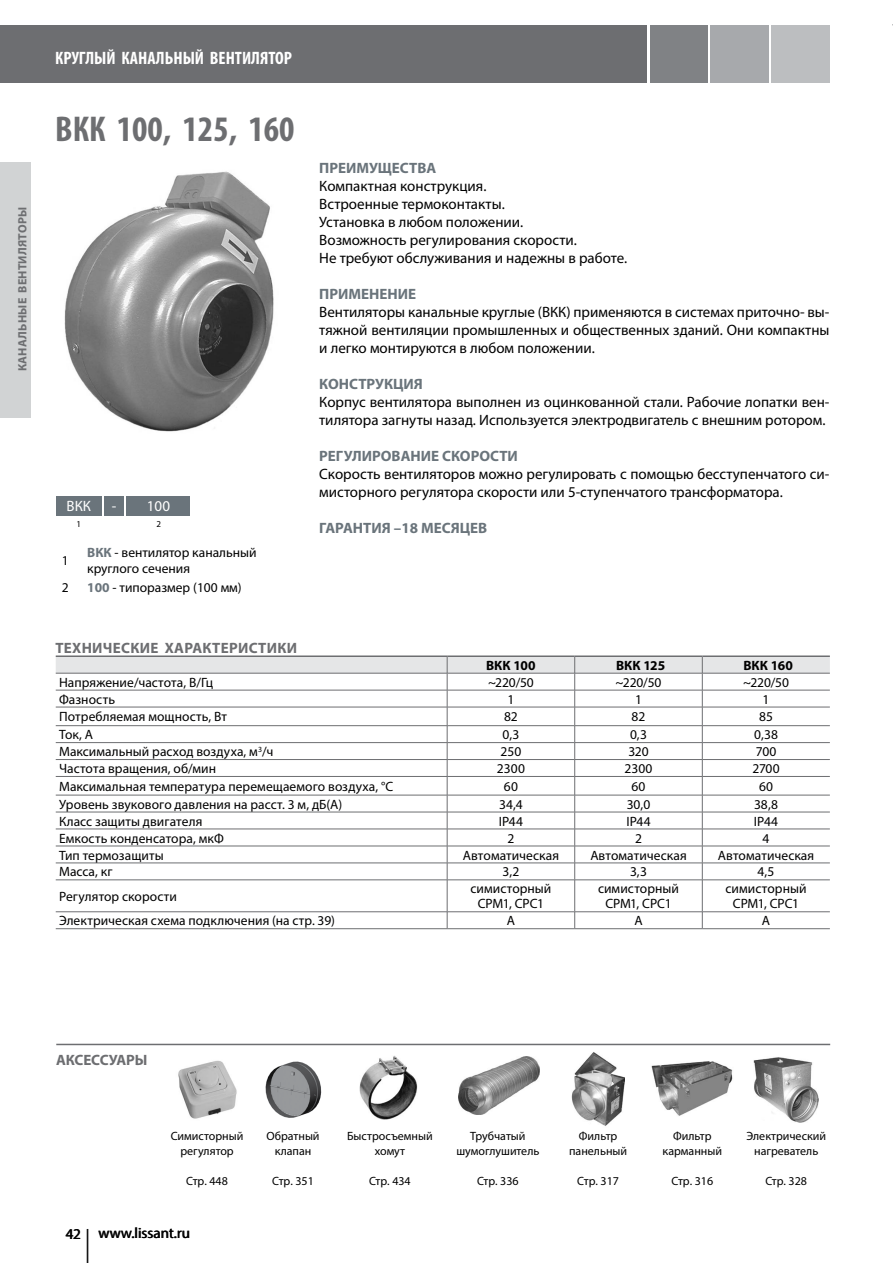
<style>
.page{position:relative;width:893px;height:1263px;background:#fff}
.page>*{position:absolute;margin:0;border:0;box-sizing:border-box;transform-origin:0 0}
.t1{font:700 condensed 36px "Myriad Pro";color:#6d6e71}
.t2{font:700 condensed 18px "Myriad Pro";color:#fff}
.t3{font:15px/18px "Myriad Pro";color:#000}
.t4{font:700 15px "Myriad Pro";letter-spacing:.02em;color:#6d6e71}
.t5{font:700 15px "Myriad Pro";color:#6a747b}
.t6{font:700 15px "Myriad Pro";letter-spacing:-.01em;color:#6d6e71}
.t7{font:15px "Myriad Pro";color:#fff}
.t8{font:13.5px/15px "Myriad Pro";letter-spacing:.005em;color:#000;text-align:center}
.t9{font:700 13.5px "Myriad Pro";letter-spacing:.005em;color:#000}
.t10{font:12px/15px "Myriad Pro";color:#000;text-align:center}
.t11{font:700 12px "Myriad Pro";letter-spacing:.02em;color:#6d6e71}
.t12{font:9px "Myriad Pro";color:#000}
.s1{font-weight:700;color:#6a747b}
</style>
<div class="page">
<div style="left:0;top:162px;width:30px;height:255px;background:#d1d3d4"></div>
<hr style="left:87px;top:1229px;width:1px;height:34px;background:#000">
<div style="left:0;top:26px;width:647px;height:57px;background:#6d6e71"></div>
<div style="left:650px;top:26px;width:58px;height:57px;background:#808285"></div>
<div style="left:711px;top:26px;width:58px;height:57px;background:#a7a9ac"></div>
<div style="left:772px;top:26px;width:57px;height:57px;background:#bcbec0"></div>
<hr style="left:56px;top:1044px;width:774px;height:1px;background:#6d6e71">
<img style="left:64px;top:171px;width:210px;height:261px">
<hr style="left:56px;top:655px;width:391px;height:2px;background:#6d6e71">
<hr style="left:447px;top:655px;width:128px;height:2px;background:#6d6e71">
<hr style="left:575px;top:655px;width:127px;height:2px;background:#6d6e71">
<hr style="left:702px;top:655px;width:128px;height:2px;background:#6d6e71">
<svg style="left:56px;top:656px;width:774px;height:223px"></svg>
<hr style="left:702px;top:863px;width:128px;height:1px;background:#6d6e71">
<hr style="left:56px;top:879px;width:391px;height:1px;background:#6d6e71">
<hr style="left:447px;top:880px;width:1px;height:31px;background:#6d6e71">
<hr style="left:447px;top:879px;width:128px;height:1px;background:#6d6e71">
<hr style="left:574px;top:880px;width:1px;height:31px;background:#6d6e71">
<hr style="left:575px;top:879px;width:127px;height:1px;background:#6d6e71">
<hr style="left:702px;top:880px;width:1px;height:31px;background:#6d6e71">
<hr style="left:702px;top:879px;width:128px;height:1px;background:#6d6e71">
<hr style="left:56px;top:911px;width:391px;height:1px;background:#6d6e71">
<hr style="left:56px;top:928px;width:391px;height:1px;background:#6d6e71">
<svg style="left:447px;top:912px;width:1px;height:16px"></svg>
<hr style="left:447px;top:911px;width:128px;height:1px;background:#6d6e71">
<hr style="left:447px;top:928px;width:128px;height:1px;background:#6d6e71">
<svg style="left:574px;top:912px;width:1px;height:16px"></svg>
<hr style="left:575px;top:911px;width:127px;height:1px;background:#6d6e71">
<hr style="left:575px;top:928px;width:127px;height:1px;background:#6d6e71">
<svg style="left:702px;top:912px;width:1px;height:16px"></svg>
<hr style="left:702px;top:911px;width:128px;height:1px;background:#6d6e71">
<hr style="left:702px;top:928px;width:128px;height:1px;background:#6d6e71">
<div style="left:127px;top:496px;width:63px;height:19px;background:#6a747b"></div>
<div style="left:56px;top:496px;width:45px;height:19px;background:#6a747b"></div>
<div style="left:105px;top:496px;width:19px;height:19px;background:#6a747b"></div>
<img style="left:178px;top:1060px;width:59px;height:59px">
<img style="left:459px;top:1057px;width:81px;height:58px">
<img style="left:571px;top:1052px;width:54px;height:74px">
<img style="left:651px;top:1061px;width:82px;height:55px">
<img style="left:754px;top:1057px;width:65px;height:65px">
<img style="left:360px;top:1055px;width:58px;height:64px">
<img style="left:265px;top:1061px;width:56px;height:57px">
<p class="t11" style="left:15px;top:371px;width:166px;rotate:-90deg">КАНАЛЬНЫЕ ВЕНТИЛЯТОРЫ</p>
<p class="t2" style="left:55px;top:47px;width:238px">КРУГЛЫЙ КАНАЛЬНЫЙ ВЕНТИЛЯТОР</p>
<p class="t1" style="left:55px;top:106px;width:241px">ВКК 100, 125, 160</p>
<p class="t7" style="left:67px;top:497px;width:26px">ВКК</p>
<p class="t7" style="left:112px;top:497px;width:6px">-</p>
<p class="t12" style="left:77px;top:518px;width:6px">1</p>
<p class="t7" style="left:147px;top:497px;width:25px">100</p>
<p class="t12" style="left:156px;top:518px;width:6px">2</p>
<p class="t8" style="left:62px;top:553px;width:8px">1</p>
<p class="t8" style="left:87px;top:544px;width:171px;line-height:16.2px;text-align:left"><span class="s1">ВКК</span> - вентилятор канальный круглого сечения</p>
<p class="t8" style="left:62px;top:579px;width:8px">2</p>
<p class="t8" style="left:87px;top:579px;width:156px"><span class="s1">100</span> - типоразмер (100 мм)</p>
<p class="t4" style="left:55px;top:638px;width:243px">ТЕХНИЧЕСКИЕ ХАРАКТЕРИСТИКИ</p>
<p class="t3" style="left:319px;top:159px;width:310px"><span class="s1">ПРЕИМУЩЕСТВА<br></span>Компактная конструкция.<br>Встроенные термоконтакты.<br>Установка в любом положении.<br>Возможность регулирования скорости.<br>Не требуют обслуживания и надежны в работе.</p>
<p class="t3" style="left:319px;top:285px;width:512px"><span class="s1">ПРИМЕНЕНИЕ<br></span>Вентиляторы канальные круглые (ВКК) применяются в системах приточно- вы&shy;тяжной вентиляции промышленных и общественных зданий. Они компактны и легко монтируются в любом положении.</p>
<p class="t3" style="left:319px;top:375px;width:512px"><span class="s1">КОНСТРУКЦИЯ<br></span>Корпус вентилятора выполнен из оцинкованной стали. Рабочие лопатки вен&shy;тилятора загнуты назад. Используется электродвигатель с внешним ротором.</p>
<p class="t3" style="left:319px;top:447px;width:512px"><span class="s1">РЕГУЛИРОВАНИЕ СКОРОСТИ<br></span>Скорость вентиляторов можно регулировать с помощью бесступенчатого си&shy;мисторного регулятора скорости или 5-ступенчатого трансформатора.</p>
<p class="t5" style="left:319px;top:518px;width:170px">ГАРАНТИЯ –18 МЕСЯЦЕВ</p>
<p class="t9" style="left:486px;top:656px;width:51px">ВКК 100</p>
<p class="t9" style="left:616px;top:656px;width:51px">ВКК 125</p>
<p class="t9" style="left:743px;top:656px;width:51px">ВКК 160</p>
<p class="t8" style="left:59px;top:674px;width:156px">Напряжение/частота, В/Гц</p>
<p class="t8" style="left:488px;top:674px;width:47px">~220/50</p>
<p class="t8" style="left:616px;top:674px;width:47px">~220/50</p>
<p class="t8" style="left:743px;top:674px;width:47px">~220/50</p>
<p class="t8" style="left:59px;top:691px;width:57px">Фазность</p>
<p class="t8" style="left:507px;top:691px;width:8px">1</p>
<p class="t8" style="left:635px;top:691px;width:8px">1</p>
<p class="t8" style="left:763px;top:691px;width:8px">1</p>
<p class="t8" style="left:59px;top:709px;width:170px">Потребляемая мощность, Вт</p>
<p class="t8" style="left:504px;top:709px;width:15px">82</p>
<p class="t8" style="left:632px;top:709px;width:15px">82</p>
<p class="t8" style="left:759px;top:709px;width:15px">85</p>
<p class="t8" style="left:59px;top:727px;width:36px">Ток, А</p>
<p class="t8" style="left:502px;top:727px;width:18px">0,3</p>
<p class="t8" style="left:630px;top:727px;width:18px">0,3</p>
<p class="t8" style="left:754px;top:727px;width:25px">0,38</p>
<p class="t8" style="left:59px;top:744px;width:216px">Максимальный расход воздуха, м<sup>3</sup>/ч</p>
<p class="t8" style="left:501px;top:744px;width:22px">250</p>
<p class="t8" style="left:628px;top:744px;width:22px">320</p>
<p class="t8" style="left:756px;top:744px;width:22px">700</p>
<p class="t8" style="left:59px;top:761px;width:158px">Частота вращения, об/мин</p>
<p class="t8" style="left:497px;top:761px;width:29px">2300</p>
<p class="t8" style="left:624px;top:761px;width:29px">2300</p>
<p class="t8" style="left:752px;top:761px;width:29px">2700</p>
<p class="t8" style="left:59px;top:779px;width:336px">Максимальная температура перемещаемого воздуха, °С</p>
<p class="t8" style="left:504px;top:779px;width:15px">60</p>
<p class="t8" style="left:631px;top:779px;width:15px">60</p>
<p class="t8" style="left:759px;top:779px;width:15px">60</p>
<p class="t8" style="left:59px;top:796px;width:285px">Уровень звукового давления на расст. 3 м, дБ(А)</p>
<p class="t8" style="left:499px;top:796px;width:25px">34,4</p>
<p class="t8" style="left:627px;top:796px;width:25px">30,0</p>
<p class="t8" style="left:754px;top:796px;width:25px">38,8</p>
<p class="t8" style="left:59px;top:813px;width:145px">Класс защиты двигателя</p>
<p class="t8" style="left:499px;top:813px;width:26px">IP44</p>
<p class="t8" style="left:626px;top:813px;width:26px">IP44</p>
<p class="t8" style="left:754px;top:813px;width:26px">IP44</p>
<p class="t8" style="left:59px;top:830px;width:166px">Емкость конденсатора, мкФ</p>
<p class="t8" style="left:507px;top:830px;width:8px">2</p>
<p class="t8" style="left:635px;top:830px;width:8px">2</p>
<p class="t8" style="left:763px;top:830px;width:8px">4</p>
<p class="t8" style="left:59px;top:847px;width:106px">Тип термозащиты</p>
<p class="t8" style="left:463px;top:847px;width:98px">Автоматическая</p>
<p class="t8" style="left:590px;top:847px;width:98px">Автоматическая</p>
<p class="t8" style="left:718px;top:847px;width:98px">Автоматическая</p>
<p class="t8" style="left:59px;top:864px;width:55px">Масса, кг</p>
<p class="t8" style="left:502px;top:864px;width:18px">3,2</p>
<p class="t8" style="left:630px;top:864px;width:18px">3,3</p>
<p class="t8" style="left:758px;top:864px;width:18px">4,5</p>
<p class="t8" style="left:59px;top:889px;width:119px">Регулятор скорости</p>
<p class="t8" style="left:470px;top:881px;width:82px">симисторный<br>СРМ1, СРС1</p>
<p class="t8" style="left:598px;top:881px;width:82px">симисторный<br>СРМ1, СРС1</p>
<p class="t8" style="left:726px;top:881px;width:82px">симисторный<br>СРМ1, СРС1</p>
<p class="t8" style="left:59px;top:913px;width:277px">Электрическая схема подключения (на стр. 39)</p>
<p class="t8" style="left:507px;top:913px;width:10px">А</p>
<p class="t8" style="left:634px;top:913px;width:10px">А</p>
<p class="t8" style="left:762px;top:913px;width:10px">А</p>
<p class="t6" style="left:56px;top:1050px;width:93px">АКСЕССУАРЫ</p>
<p class="t10" style="left:171px;top:1128px;width:74px">Симисторный регулятор</p>
<p class="t10" style="left:186px;top:1173px;width:43px">Стр. 448</p>
<p class="t3" style="left:65px;top:1224px;width:127px">42 www.lissant.ru</p>
<p class="t10" style="left:266px;top:1128px;width:55px">Обратный клапан</p>
<p class="t10" style="left:272px;top:1173px;width:43px">Стр. 351</p>
<p class="t10" style="left:347px;top:1128px;width:87px">Быстросъемный хомут</p>
<p class="t10" style="left:369px;top:1173px;width:43px">Стр. 434</p>
<p class="t10" style="left:456px;top:1128px;width:85px">Трубчатый шумоглушитель</p>
<p class="t10" style="left:477px;top:1173px;width:43px">Стр. 336</p>
<p class="t10" style="left:569px;top:1128px;width:60px">Фильтр панельный</p>
<p class="t10" style="left:577px;top:1173px;width:43px">Стр. 317</p>
<p class="t10" style="left:662px;top:1128px;width:61px">Фильтр карманный</p>
<p class="t10" style="left:671px;top:1173px;width:43px">Стр. 316</p>
<p class="t10" style="left:746px;top:1128px;width:81px">Электрический нагреватель</p>
<p class="t10" style="left:765px;top:1173px;width:43px">Стр. 328</p>
</div>
